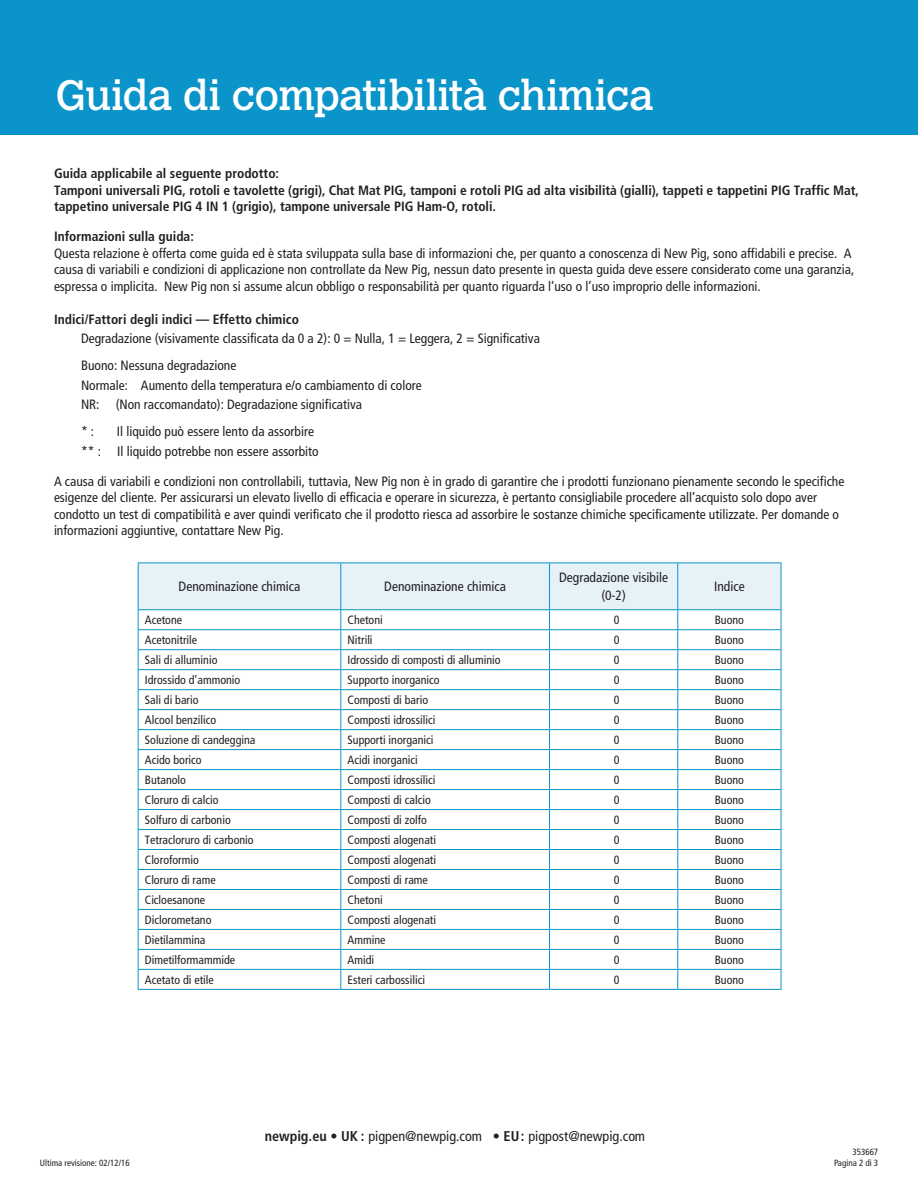
<style>
.page{position:relative;width:918px;height:1188px;background:#fff}
.page>*{position:absolute;margin:0;border:0;box-sizing:border-box;transform-origin:0 0}
.t1{font:42px "Calvert MT Std";letter-spacing:-.015em;color:#fff}
.t2{font:condensed 14.25px "Frutiger";color:#231f20}
.t3{font:condensed 13.5px/16.5px "Frutiger";color:#231f20}
.t4{font:700 condensed 13.5px/16.5px "Frutiger";letter-spacing:-.005em;color:#231f20}
.t5{font:condensed 12px "Frutiger";color:#231f20}
.t6{font:condensed 9px/10.8px "Frutiger";color:#231f20;text-align:right}
.s1{font-weight:700}
</style>
<div class="page">
<div style="left:0;top:0;width:918px;height:135px;background:#0a94ca"></div>
<hr style="left:138px;top:562px;width:203px;height:1px;background:#0a94ca">
<hr style="left:341px;top:562px;width:209px;height:1px;background:#0a94ca">
<hr style="left:550px;top:562px;width:128px;height:1px;background:#0a94ca">
<hr style="left:678px;top:562px;width:103px;height:1px;background:#0a94ca">
<hr style="left:550px;top:989px;width:128px;height:1px;background:#0a94ca">
<hr style="left:678px;top:989px;width:103px;height:1px;background:#0a94ca">
<svg style="left:138px;top:563px;width:644px;height:426px"></svg>
<hr style="left:138px;top:989px;width:203px;height:1px;background:#0a94ca">
<hr style="left:341px;top:989px;width:209px;height:1px;background:#0a94ca">
<h1 class="t1" style="left:55px;top:71px;width:600px">Guida di compatibilità chimica</h1>
<p class="t4" style="left:54px;top:165px;width:806px">Guida applicabile al seguente prodotto:<br>Tamponi universali PIG, rotoli e tavolette (grigi), Chat Mat PIG, tamponi e rotoli PIG ad alta visibilità (gialli), tappeti e tappetini PIG Traffic Mat, tappetino universale PIG 4 IN 1 (grigio), tampone universale PIG Ham-O, rotoli.</p>
<p class="t4" style="left:54px;top:228px;width:141px">Informazioni sulla guida:</p>
<p class="t3" style="left:54px;top:245px;width:802px">Questa relazione è offerta come guida ed è stata sviluppata sulla base di informazioni che, per quanto a conoscenza di New Pig, sono affidabili e precise. A causa di variabili e condizioni di applicazione non controllate da New Pig, nessun dato presente in questa guida deve essere considerato come una garanzia, espressa o implicita. New Pig non si assume alcun obbligo o responsabilità per quanto riguarda l’uso o l’uso improprio delle informazioni.</p>
<p class="t4" style="left:54px;top:311px;width:246px">Indici/Fattori degli indici — Effetto chimico</p>
<p class="t3" style="left:81px;top:325px;width:460px;line-height:27px">Degradazione (visivamente classificata da 0 a 2): 0 = Nulla, 1 = Leggera, 2 = Significativa<br>Buono: Nessuna degradazione</p>
<p class="t3" style="left:81px;top:375px;width:342px;line-height:19.5px">Normale: Aumento della temperatura e/o cambiamento di colore<br>NR: (Non raccomandato): Degradazione significativa</p>
<p class="t3" style="left:81px;top:423px;width:15px">* :</p>
<p class="t3" style="left:81px;top:422px;width:239px;line-height:19.5px;text-indent:36px">Il liquido può essere lento da assorbire ** : Il liquido potrebbe non essere assorbito</p>
<p class="t3" style="left:54px;top:473px;width:792px">A causa di variabili e condizioni non controllabili, tuttavia, New Pig non è in grado di garantire che i prodotti funzionano pienamente secondo le specifiche esigenze del cliente. Per assicurarsi un elevato livello di efficacia e operare in sicurezza, è pertanto consigliabile procedere all’acquisto solo dopo aver condotto un test di compatibilità e aver quindi verificato che il prodotto riesca ad assorbire le sostanze chimiche specificamente utilizzate. Per domande o informazioni aggiuntive, contattare New Pig.</p>
<p class="t3" style="left:179px;top:579px;width:123px">Denominazione chimica</p>
<p class="t3" style="left:384px;top:579px;width:123px">Denominazione chimica</p>
<p class="t3" style="left:559px;top:569px;width:110px;line-height:18px;text-align:center">Degradazione visibile (0-2)</p>
<p class="t3" style="left:714px;top:579px;width:32px">Indice</p>
<p class="t5" style="left:145px;top:613px;width:39px">Acetone</p>
<p class="t5" style="left:348px;top:613px;width:37px">Chetoni</p>
<p class="t5" style="left:614px;top:613px;width:7px">0</p>
<p class="t5" style="left:715px;top:613px;width:31px">Buono</p>
<p class="t5" style="left:145px;top:633px;width:54px">Acetonitrile</p>
<p class="t5" style="left:348px;top:633px;width:27px">Nitrili</p>
<p class="t5" style="left:614px;top:633px;width:7px">0</p>
<p class="t5" style="left:715px;top:633px;width:31px">Buono</p>
<p class="t5" style="left:145px;top:653px;width:74px">Sali di alluminio</p>
<p class="t5" style="left:348px;top:653px;width:155px">Idrossido di composti di alluminio</p>
<p class="t5" style="left:614px;top:653px;width:7px">0</p>
<p class="t5" style="left:715px;top:653px;width:31px">Buono</p>
<p class="t5" style="left:145px;top:673px;width:97px">Idrossido d’ammonio</p>
<p class="t5" style="left:348px;top:673px;width:94px">Supporto inorganico</p>
<p class="t5" style="left:614px;top:673px;width:7px">0</p>
<p class="t5" style="left:715px;top:673px;width:31px">Buono</p>
<p class="t5" style="left:145px;top:693px;width:55px">Sali di bario</p>
<p class="t5" style="left:348px;top:693px;width:82px">Composti di bario</p>
<p class="t5" style="left:614px;top:693px;width:7px">0</p>
<p class="t5" style="left:715px;top:693px;width:31px">Buono</p>
<p class="t5" style="left:145px;top:713px;width:73px">Alcool benzilico</p>
<p class="t5" style="left:348px;top:713px;width:89px">Composti idrossilici</p>
<p class="t5" style="left:614px;top:713px;width:7px">0</p>
<p class="t5" style="left:715px;top:713px;width:31px">Buono</p>
<p class="t5" style="left:145px;top:733px;width:112px">Soluzione di candeggina</p>
<p class="t5" style="left:348px;top:733px;width:87px">Supporti inorganici</p>
<p class="t5" style="left:614px;top:733px;width:7px">0</p>
<p class="t5" style="left:715px;top:733px;width:31px">Buono</p>
<p class="t5" style="left:145px;top:753px;width:58px">Acido borico</p>
<p class="t5" style="left:348px;top:753px;width:72px">Acidi inorganici</p>
<p class="t5" style="left:614px;top:753px;width:7px">0</p>
<p class="t5" style="left:715px;top:753px;width:31px">Buono</p>
<p class="t5" style="left:145px;top:773px;width:43px">Butanolo</p>
<p class="t5" style="left:348px;top:773px;width:89px">Composti idrossilici</p>
<p class="t5" style="left:614px;top:773px;width:7px">0</p>
<p class="t5" style="left:715px;top:773px;width:31px">Buono</p>
<p class="t5" style="left:145px;top:793px;width:75px">Cloruro di calcio</p>
<p class="t5" style="left:348px;top:793px;width:85px">Composti di calcio</p>
<p class="t5" style="left:614px;top:793px;width:7px">0</p>
<p class="t5" style="left:715px;top:793px;width:31px">Buono</p>
<p class="t5" style="left:145px;top:813px;width:87px">Solfuro di carbonio</p>
<p class="t5" style="left:348px;top:813px;width:81px">Composti di zolfo</p>
<p class="t5" style="left:614px;top:813px;width:7px">0</p>
<p class="t5" style="left:715px;top:813px;width:31px">Buono</p>
<p class="t5" style="left:145px;top:833px;width:110px">Tetracloruro di carbonio</p>
<p class="t5" style="left:348px;top:833px;width:90px">Composti alogenati</p>
<p class="t5" style="left:614px;top:833px;width:7px">0</p>
<p class="t5" style="left:715px;top:833px;width:31px">Buono</p>
<p class="t5" style="left:145px;top:853px;width:56px">Cloroformio</p>
<p class="t5" style="left:348px;top:853px;width:90px">Composti alogenati</p>
<p class="t5" style="left:614px;top:853px;width:7px">0</p>
<p class="t5" style="left:715px;top:853px;width:31px">Buono</p>
<p class="t5" style="left:145px;top:873px;width:72px">Cloruro di rame</p>
<p class="t5" style="left:348px;top:873px;width:82px">Composti di rame</p>
<p class="t5" style="left:614px;top:873px;width:7px">0</p>
<p class="t5" style="left:715px;top:873px;width:31px">Buono</p>
<p class="t5" style="left:145px;top:893px;width:62px">Cicloesanone</p>
<p class="t5" style="left:348px;top:893px;width:37px">Chetoni</p>
<p class="t5" style="left:614px;top:893px;width:7px">0</p>
<p class="t5" style="left:715px;top:893px;width:31px">Buono</p>
<p class="t5" style="left:145px;top:913px;width:68px">Diclorometano</p>
<p class="t5" style="left:348px;top:913px;width:90px">Composti alogenati</p>
<p class="t5" style="left:614px;top:913px;width:7px">0</p>
<p class="t5" style="left:715px;top:913px;width:31px">Buono</p>
<p class="t5" style="left:145px;top:933px;width:62px">Dietilammina</p>
<p class="t5" style="left:348px;top:933px;width:39px">Ammine</p>
<p class="t5" style="left:614px;top:933px;width:7px">0</p>
<p class="t5" style="left:715px;top:933px;width:31px">Buono</p>
<p class="t5" style="left:145px;top:953px;width:92px">Dimetilformammide</p>
<p class="t5" style="left:348px;top:953px;width:28px">Amidi</p>
<p class="t5" style="left:614px;top:953px;width:7px">0</p>
<p class="t5" style="left:715px;top:953px;width:31px">Buono</p>
<p class="t5" style="left:145px;top:973px;width:71px">Acetato di etile</p>
<p class="t5" style="left:348px;top:973px;width:79px">Esteri carbossilici</p>
<p class="t5" style="left:614px;top:973px;width:7px">0</p>
<p class="t5" style="left:715px;top:973px;width:31px">Buono</p>
<p class="t6" style="left:40px;top:1158px;width:92px">Ultima revisione: 02/12/16</p>
<p class="t2" style="left:265px;top:1127px;width:382px"><span class="s1">newpig.eu • UK :</span> pigpen@newpig.com <span class="s1">• EU:</span> pigpost@newpig.com</p>
<p class="t6" style="left:834px;top:1147px;width:46px">353667<br>Pagina 2 di 3</p>
</div>
